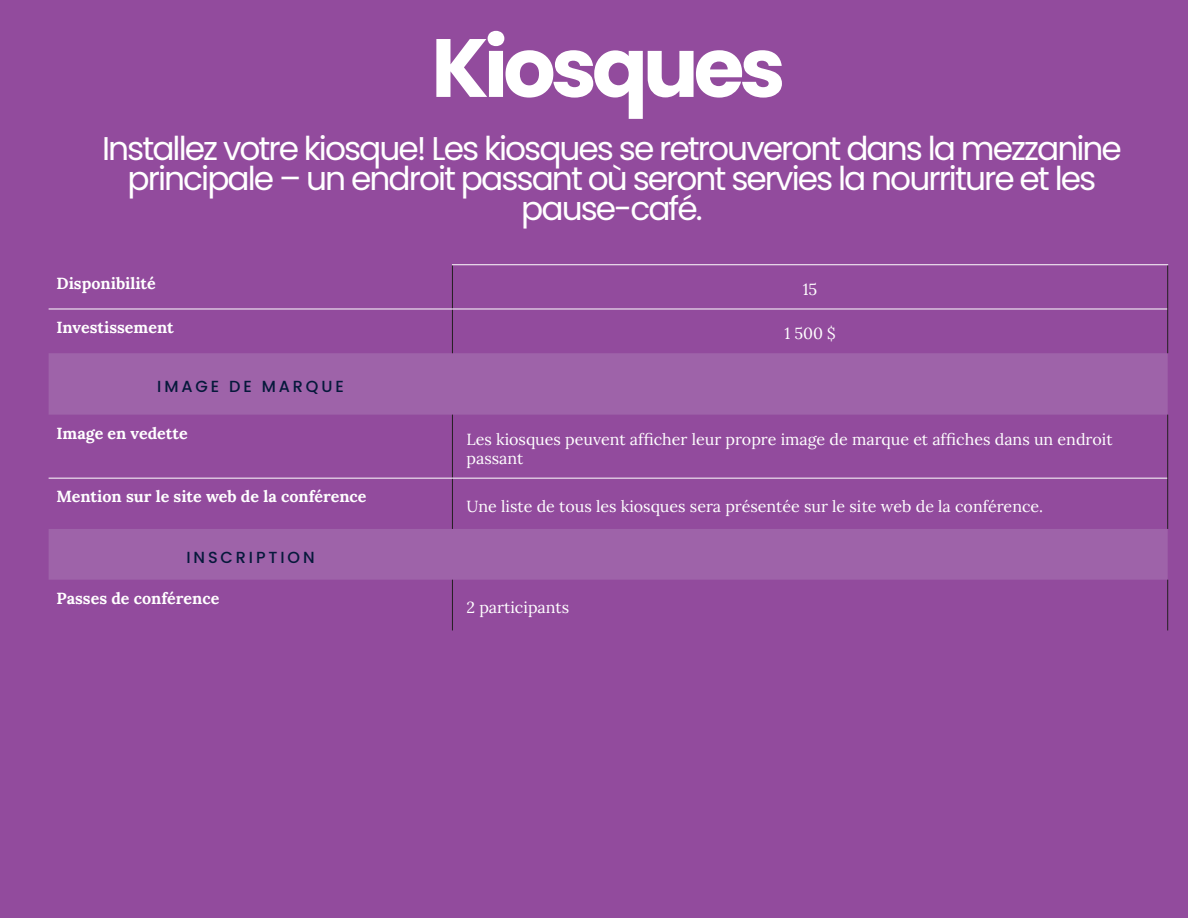
<style>
.page{position:relative;width:1188px;height:918px;background:#924b9d}
.page>*{position:absolute;margin:0;border:0;box-sizing:border-box;transform-origin:0 0}
.t1{font:700 82.5px "Poppins";letter-spacing:-.06em;color:#fff}
.t2{font:32.85px/29.8px "Poppins";letter-spacing:-.06em;color:#fff;text-align:center}
.t3{font:16.05px/19.2px "Lora";color:#fff}
.t4{font:700 16.05px "Lora";color:#fff}
.t5{font:500 16.05px "Poppins";letter-spacing:.18em;color:#06193b}
</style>
<div class="page">
<svg style="left:49px;top:353px;width:1119px;height:227px;fill:#9a5ba5"></svg>
<hr style="left:452px;top:265px;width:1px;height:43px;background:#231f20">
<hr style="left:1167px;top:265px;width:1px;height:44px;background:#231f20">
<hr style="left:452px;top:309px;width:1px;height:44px;background:#231f20">
<hr style="left:1167px;top:309px;width:1px;height:44px;background:#231f20">
<hr style="left:452px;top:415px;width:1px;height:63px;background:#231f20">
<hr style="left:1167px;top:415px;width:1px;height:63px;background:#231f20">
<hr style="left:452px;top:479px;width:1px;height:50px;background:#231f20">
<hr style="left:1167px;top:478px;width:1px;height:51px;background:#231f20">
<hr style="left:452px;top:580px;width:1px;height:50px;background:#231f20">
<hr style="left:1167px;top:580px;width:1px;height:50px;background:#231f20">
<hr style="left:452px;top:264px;width:716px;height:1px;background:#fff">
<hr style="left:49px;top:308px;width:403px;height:1px;background:#fff">
<hr style="left:452px;top:308px;width:715px;height:1px;background:#fff">
<hr style="left:49px;top:478px;width:403px;height:1px;background:#fff">
<hr style="left:452px;top:478px;width:715px;height:1px;background:#fff">
<p class="t1" style="left:431px;top:20px;width:356px">Kiosques</p>
<p class="t2" style="left:102px;top:134px;width:1021px">Installez votre kiosque! Les kiosques se retrouveront dans la mezzanine principale – un endroit passant où seront servies la nourriture et les pause-café.</p>
<p class="t4" style="left:57px;top:270px;width:101px">Disponibilité</p>
<p class="t3" style="left:803px;top:279px;width:16px">15</p>
<p class="t4" style="left:57px;top:314px;width:119px">Investissement</p>
<p class="t3" style="left:784px;top:323px;width:53px">1 500 $</p>
<p class="t5" style="left:157px;top:377px;width:188px">IMAGE DE MARQUE</p>
<p class="t4" style="left:57px;top:420px;width:133px">Image en vedette</p>
<p class="t3" style="left:466px;top:428px;width:648px">Les kiosques peuvent afficher leur propre image de marque et affiches dans un endroit passant</p>
<p class="t4" style="left:57px;top:483px;width:311px">Mention sur le site web de la conférence</p>
<p class="t3" style="left:466px;top:495px;width:578px">Une liste de tous les kiosques sera présentée sur le site web de la conférence.</p>
<p class="t5" style="left:186px;top:548px;width:130px">INSCRIPTION</p>
<p class="t4" style="left:57px;top:585px;width:164px">Passes de conférence</p>
<p class="t3" style="left:466px;top:597px;width:104px">2 participants</p>
</div>
